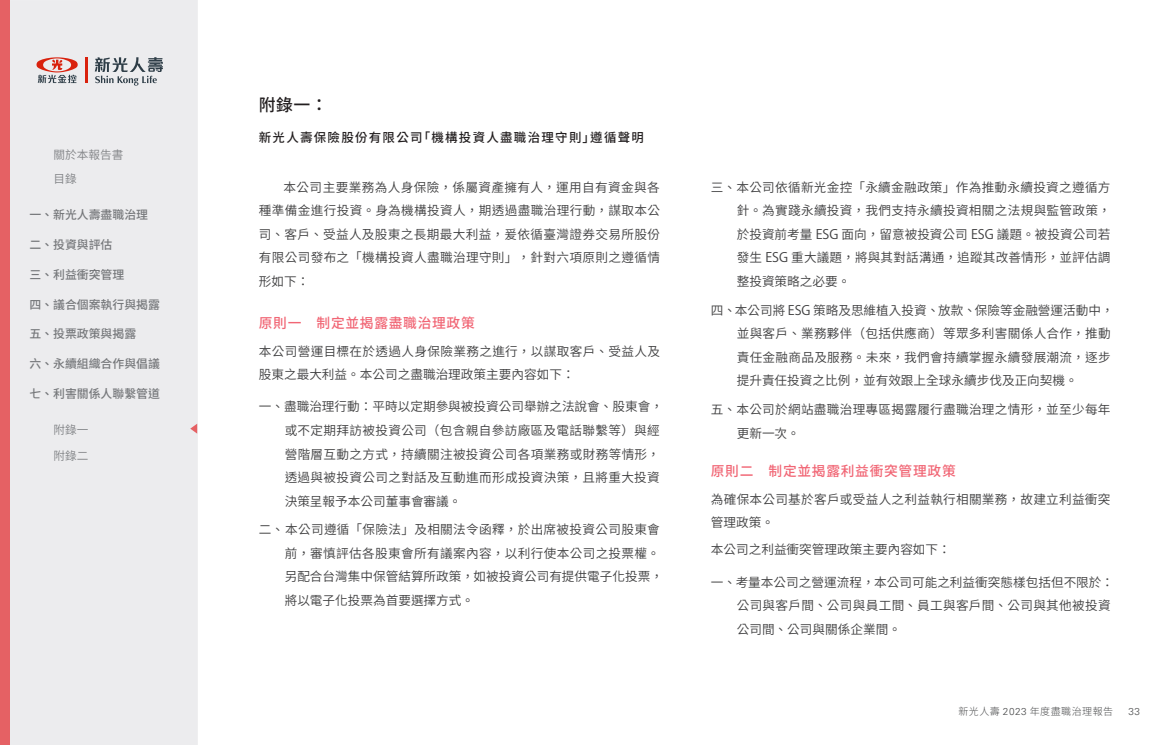
<style>
.page{position:relative;width:1170px;height:745px;background:#fff}
.page>*{position:absolute;margin:0;border:0;box-sizing:border-box;transform-origin:0 0}
.t1{font:500 16.88px "Noto Sans CJ Ktc";color:#231f20}
.t2{font:500 13.75px "Noto Sans CJ Ktc";letter-spacing:.05em;color:#f16675}
.t3{font:600 12.62px/23.5px "Noto Sans CJ Ktc";letter-spacing:.025em;color:#3e3e3f}
.t4{font:600 12.62px/23.5px "Noto Sans CJ Ktc";color:#3e3e3f}
.t5{font:500 12.5px "Noto Sans CJ Ktc";letter-spacing:.1em;color:#231f20}
.t6{font:500 11.88px "Noto Sans CJ Ktc";color:#76787b}
.t7{font:600 11.62px/24.1px "Noto Sans CJ Ktc";color:#808285}
.t8{font:300 10px "Noto Sans CJ Ktc";letter-spacing:.05em;color:#4b4c4d}
.t9{font:300 10px "Univers LT Std";color:#4b4c4d}
.s1{font-family:"Koz Go Pro";font-weight:400;font-size:13px}
.s2{font-family:"Univers LT Std"}
</style>
<div class="page">
<div style="left:0;top:0;width:198px;height:744px;background:#ececee"></div>
<div style="left:0;top:0;width:10px;height:744px;background:#e56164"></div>
<svg style="left:190px;top:424px;width:7px;height:9px"></svg>
<svg style="left:36px;top:57px;width:42px;height:26px"></svg>
<hr style="left:85px;top:57px;width:3px;height:26px;background:#d9210d">
<svg style="left:95px;top:57px;width:68px;height:29px"></svg>
<p class="t7" style="left:54px;top:143px;width:71px">關於本報告書目錄</p>
<p class="t6" style="left:29px;top:208px;width:120px">一、新光人壽盡職治理</p>
<p class="t6" style="left:29px;top:238px;width:85px">二、投資與評估</p>
<p class="t6" style="left:29px;top:267px;width:96px">三、利益衝突管理</p>
<p class="t6" style="left:29px;top:297px;width:132px">四、議合個案執行與揭露</p>
<p class="t6" style="left:29px;top:327px;width:108px">五、投票政策與揭露</p>
<p class="t6" style="left:29px;top:357px;width:132px">六、永續組織合作與倡議</p>
<p class="t6" style="left:29px;top:387px;width:132px">七、利害關係人聯繫管道</p>
<p class="t7" style="left:54px;top:417px;width:36px">附錄一</p>
<p class="t7" style="left:54px;top:444px;width:36px">附錄二</p>
<h1 class="t1" style="left:259px;top:95px;width:70px">附錄一：</h1>
<p class="t5" style="left:259px;top:131px;width:387px">新光人壽保險股份有限公司「機構投資人盡職治理守則」遵循聲明</p>
<p class="t3" style="left:259px;top:175px;width:402px;text-align:justify;text-indent:25px">本公司主要業務為人身保險，係屬資產擁有人，運用自有資金與各種準備金進行投資。身為機構投資人，期透過盡職治理行動，謀取本公司、客戶、受益人及股東之長期最大利益，爰依循臺灣證券交易所股份有限公司發布之「機構投資人盡職治理守則」，針對六項原則之遵循情形如下：</p>
<p class="t2" style="left:259px;top:315px;width:217px">原則一　制定並揭露盡職治理政策</p>
<p class="t3" style="left:259px;top:339px;width:402px">本公司營運目標在於透過人身保險業務之進行，以謀取客戶、受益人及股東之最大利益。本公司之盡職治理政策主要內容如下：</p>
<p class="t3" style="left:285px;top:395px;width:380px;text-indent:-26px">一、盡職治理行動：平時以定期參與被投資公司舉辦之法說會、股東會，或不定期拜訪被投資公司（包含親自參訪廠區及電話聯繫等）與經營階層互動之方式，持續關注被投資公司各項業務或財務等情形，透過與被投資公司之對話及互動進而形成投資決策，且將重大投資決策呈報予本公司董事會審議。</p>
<p class="t3" style="left:285px;top:518px;width:380px;text-indent:-26px">二、本公司遵循「保險法」及相關法令函釋，於出席被投資公司股東會前，審慎評估各股東會所有議案內容，以利行使本公司之投票權。另配合台灣集中保管結算所政策，如被投資公司有提供電子化投票，將以電子化投票為首要選擇方式。</p>
<p class="t3" style="left:736px;top:175px;width:375px;text-align:justify;text-indent:-26px">三、本公司依循新光金控「永續金融政策」作為推動永續投資之遵循方針。為實踐永續投資，我們支持永續投資相關之法規與監管政策，於投資前考量 <span class="s1">ESG</span> 面向，留意被投資公司 <span class="s1">ESG</span> 議題。被投資公司若發生 <span class="s1">ESG</span> 重大議題，將與其對話溝通，追蹤其改善情形，並評估調整投資策略之必要。</p>
<p class="t4" style="left:736px;top:298px;width:378px;text-indent:-26px">四、本公司將 <span class="s1">ESG</span> 策略及思維植入投資、放款、保險等金融營運活動中，並與客戶、業務夥伴（包括供應商）等眾多利害關係人合作，推動責任金融商品及服務。未來，我們會持續掌握永續發展潮流，逐步提升責任投資之比例，並有效跟上全球永續步伐及正向契機。</p>
<p class="t3" style="left:736px;top:397px;width:375px;text-indent:-26px">五、本公司於網站盡職治理專區揭露履行盡職治理之情形，並至少每年更新一次。</p>
<p class="t2" style="left:710px;top:463px;width:246px">原則二　制定並揭露利益衝突管理政策</p>
<p class="t3" style="left:710px;top:487px;width:401px">為確保本公司基於客戶或受益人之利益執行相關業務，故建立利益衝突管理政策。</p>
<p class="t4" style="left:710px;top:538px;width:241px">本公司之利益衝突管理政策主要內容如下：</p>
<p class="t4" style="left:736px;top:570px;width:378px;text-indent:-26px">一、考量本公司之營運流程，本公司可能之利益衝突態樣包括但不限於：公司與客戶間、公司與員工間、員工與客戶間、公司與其他被投資公司間、公司與關係企業間。</p>
<p class="t8" style="left:958px;top:705px;width:156px">新光人壽 <span class="s2">2023</span> 年度盡職治理報告</p>
<p class="t9" style="left:1128px;top:704px;width:13px">33</p>
</div>
